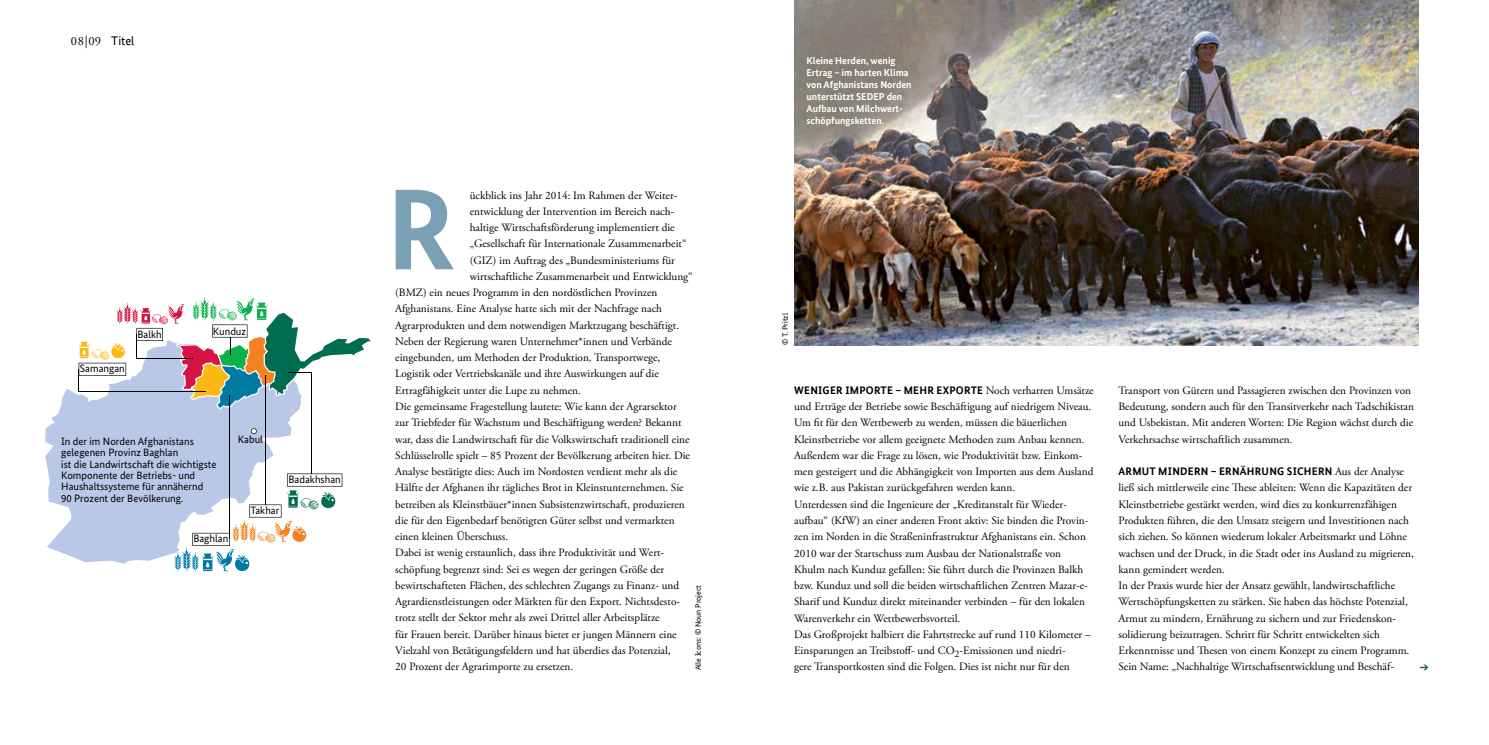
<style>
.page{position:relative;width:1489px;height:745px;background:#fff}
.page>*{position:absolute;margin:0;border:0;box-sizing:border-box;transform-origin:0 0}
.t1{font:700 115px "Bundes Sans Office T";color:#79a0b3}
.t2{font:12.5px "Bundes Sans Office T";color:#000}
.t3{font:12.5px "Adobe Garamond Pro";color:#000}
.t4{font:11.25px/16.2px "Adobe Garamond Pro";color:#000}
.t5{font:700 11px "Bundes Sans Office T";letter-spacing:.02em;color:#000}
.t6{font:10.62px/11.2px "Bundes Sans Office T";color:#000}
.t7{font:700 10px/12px "Bundes Sans Office T";color:#fff}
.t8{font:7.75px "Bundes Sans Office T";color:#000}
.s1{font-family:"Adobe Garamond Pro";font-weight:400;font-size:11.25px}
</style>
<div class="page">
<img style="left:794px;top:0;width:623px;height:345px">
<svg style="left:45px;top:344px;width:298px;height:219px;fill:#b9c8e7"></svg>
<svg style="left:251px;top:428px;width:6px;height:6px"></svg>
<hr style="left:311px;top:372px;width:1px;height:101px;background:#000">
<hr style="left:265px;top:375px;width:1px;height:129px;background:#000">
<hr style="left:229px;top:395px;width:1px;height:143px;background:#000">
<svg style="left:79px;top:297px;width:292px;height:112px"></svg>
<svg style="left:175px;top:473px;width:167px;height:98px"></svg>
<p class="t3" style="left:71px;top:33px;width:32px">08|09</p>
<p class="t2" style="left:111px;top:34px;width:25px">Titel</p>
<p class="t6" style="left:80px;top:362px;width:46px">Samangan</p>
<p class="t6" style="left:137px;top:328px;width:26px">Balkh</p>
<p class="t6" style="left:213px;top:325px;width:35px">Kunduz</p>
<p class="t6" style="left:61px;top:435px;width:134px">In der im Norden Afghanistans</p>
<p class="t6" style="left:238px;top:434px;width:27px">Kabul</p>
<p class="t6" style="left:61px;top:447px;width:157px">gelegenen Provinz Baghlan<br>ist die Landwirtschaft die wichtigste<br>Komponente der Betriebs- und<br>Haushaltssysteme für annähernd<br>90 Prozent der Bevölkerung.</p>
<p class="t6" style="left:193px;top:532px;width:37px">Baghlan</p>
<p class="t6" style="left:250px;top:504px;width:30px">Takhar</p>
<p class="t6" style="left:288px;top:474px;width:54px">Badakhshan</p>
<h1 class="t1" style="left:386px;top:163px;width:60px">R</h1>
<p class="t4" style="left:469px;top:187px;width:209px">ückblick ins Jahr 2014: Im Rahmen der Weiter-</p>
<p class="t4" style="left:469px;top:203px;width:206px">entwicklung der Intervention im Bereich nach-</p>
<p class="t4" style="left:469px;top:220px;width:206px">haltige Wirtschaftsförderung implementiert die</p>
<p class="t4" style="left:469px;top:236px;width:218px">„Gesellschaft für Internationale Zusammenarbeit“</p>
<p class="t4" style="left:469px;top:252px;width:207px">(GIZ) im Auftrag des „Bundesministeriums für</p>
<p class="t4" style="left:469px;top:268px;width:224px">wirtschaftliche Zusammenarbeit und Entwicklung“</p>
<p class="t4" style="left:395px;top:285px;width:264px">(BMZ) ein neues Programm in den nordöstlichen Provinzen</p>
<p class="t4" style="left:395px;top:301px;width:268px">Afghanistans. Eine Analyse hatte sich mit der Nachfrage nach</p>
<p class="t4" style="left:395px;top:317px;width:285px">Agrarprodukten und dem notwendigen Marktzugang beschäftigt.</p>
<p class="t4" style="left:395px;top:333px;width:278px">Neben der Regierung waren Unternehmer*innen und Verbände</p>
<p class="t4" style="left:395px;top:349px;width:266px">eingebunden, um Methoden der Produktion, Transportwege,</p>
<p class="t4" style="left:395px;top:366px;width:265px">Logistik oder Vertriebskanäle und ihre Auswirkungen auf die</p>
<p class="t4" style="left:395px;top:382px;width:187px">Ertragfähigkeit unter die Lupe zu nehmen.</p>
<p class="t4" style="left:395px;top:398px;width:283px">Die gemeinsame Fragestellung lautete: Wie kann der Agrarsektor</p>
<p class="t4" style="left:395px;top:414px;width:288px">zur Triebfeder für Wachstum und Beschäftigung werden? Bekannt</p>
<p class="t4" style="left:395px;top:431px;width:296px">war, dass die Landwirtschaft für die Volkswirtschaft traditionell eine</p>
<p class="t4" style="left:395px;top:447px;width:296px">Schlüsselrolle spielt – 85 Prozent der Bevölkerung arbeiten hier. Die</p>
<p class="t4" style="left:395px;top:463px;width:283px">Analyse bestätigte dies: Auch im Nordosten verdient mehr als die</p>
<p class="t4" style="left:395px;top:479px;width:290px">Hälfte der Afghanen ihr tägliches Brot in Kleinstunternehmen. Sie</p>
<p class="t4" style="left:395px;top:496px;width:291px">betreiben als Kleinstbäuer*innen Subsistenzwirtschaft, produzieren</p>
<p class="t4" style="left:395px;top:512px;width:281px">die für den Eigenbedarf benötigten Güter selbst und vermarkten</p>
<p class="t4" style="left:395px;top:528px;width:114px">einen kleinen Überschuss.</p>
<p class="t4" style="left:395px;top:544px;width:270px">Dabei ist wenig erstaunlich, dass ihre Produktivität und Wert-</p>
<p class="t4" style="left:395px;top:561px;width:270px">schöpfung begrenzt sind: Sei es wegen der geringen Größe der</p>
<p class="t4" style="left:395px;top:577px;width:285px">bewirtschafteten Flächen, des schlechten Zugangs zu Finanz- und</p>
<p class="t4" style="left:395px;top:593px;width:286px">Agrardienstleistungen oder Märkten für den Export. Nichtsdesto-</p>
<p class="t4" style="left:395px;top:609px;width:266px">trotz stellt der Sektor mehr als zwei Drittel aller Arbeitsplätze</p>
<p class="t4" style="left:395px;top:626px;width:283px">für Frauen bereit. Darüber hinaus bietet er jungen Männern eine</p>
<p class="t4" style="left:395px;top:642px;width:277px">Vielzahl von Betätigungsfeldern und hat überdies das Potenzial,</p>
<p class="t4" style="left:395px;top:658px;width:179px">20 Prozent der Agrarimporte zu ersetzen.</p>
<p class="t8" style="left:693px;top:670px;width:87px;rotate:-90deg">Alle Icons: © Noun Project</p>
<p class="t7" style="left:806px;top:54px;width:107px">Kleine Herden, wenig<br>Ertrag – im harten Klima von Afghanistans Norden unterstützt SEDEP</p>
<p class="t7" style="left:806px;top:90px;width:98px;text-align:justify;text-indent:80px">den Aufbau von Milchwert&shy;schöpfungsketten.</p>
<p class="t8" style="left:780px;top:345px;width:33px;rotate:-90deg">© T. Pritzl</p>
<p class="t5" style="left:794px;top:383px;width:301px">Wenig er Im porte – m ehr Exporte <span class="s1">Noch verharren Umsätze</span></p>
<p class="t4" style="left:794px;top:398px;width:301px">und Erträge der Betriebe sowie Beschäftigung auf niedrigem Niveau.<br>Um fit für den Wettbewerb zu werden, müssen die bäuerlichen Kleinstbetriebe vor allem geeignete Methoden zum Anbau kennen.<br>Außerdem war die Frage zu lösen, wie Produktivität bzw. Einkom&shy;men gesteigert und die Abhängigkeit von Importen aus dem Ausland wie z.B. aus Pakistan zurückgefahren werden kann.<br>Unterdessen sind die Ingenieure der „Kreditanstalt für Wieder&shy;aufbau“ (KfW) an einer anderen Front aktiv: Sie binden die Provin&shy;zen im Norden in die Straßeninfrastruktur Afghanistans ein. Schon 2010 war der Startschuss zum Ausbau der Nationalstraße von Khulm nach Kunduz gefallen: Sie führt durch die Provinzen Balkh bzw. Kunduz und soll die beiden wirtschaftlichen Zentren Mazar-e-Sharif und Kunduz direkt miteinander verbinden – für den lokalen Warenverkehr ein Wettbewerbsvorteil.<br>Das Großprojekt halbiert die Fahrtstrecke auf rund 110 Kilometer – Einsparungen an Treibstoff- und CO<sub>2</sub>-Emissionen und niedri-<br>gere Transportkosten sind die Folgen. Dies ist nicht nur für den</p>
<p class="t4" style="left:1118px;top:382px;width:297px">Transport von Gütern und Passagieren zwischen den Provinzen von Bedeutung, sondern auch für den Transitverkehr nach Tadschikistan und Usbekistan. Mit anderen Worten: Die Region wächst durch die Verkehrsachse wirtschaftlich zusammen.</p>
<p class="t5" style="left:1118px;top:464px;width:287px">Armut mi ndern – Ernährung sichern <span class="s1">Aus der Analyse</span></p>
<p class="t4" style="left:1118px;top:480px;width:297px">ließ sich mittlerweile eine These ableiten: Wenn die Kapazitäten der Kleinstbetriebe gestärkt werden, wird dies zu konkurrenzfähigen Produkten führen, die den Umsatz steigern und Investitionen nach sich ziehen. So können wiederum lokaler Arbeitsmarkt und Löhne wachsen und der Druck, in die Stadt oder ins Ausland zu migrieren, kann gemindert werden.<br>In der Praxis wurde hier der Ansatz gewählt, landwirtschaftliche Wertschöpfungsketten zu stärken. Sie haben das höchste Potenzial, Armut zu mindern, Ernährung zu sichern und zur Friedenskon&shy;solidierung beizutragen. Schritt für Schritt entwickelten sich Erkenntnisse und Thesen von einem Konzept zu einem Programm.<br>Sein Name: „Nachhaltige Wirtschaftsentwicklung und Beschäf-</p>
</div>
